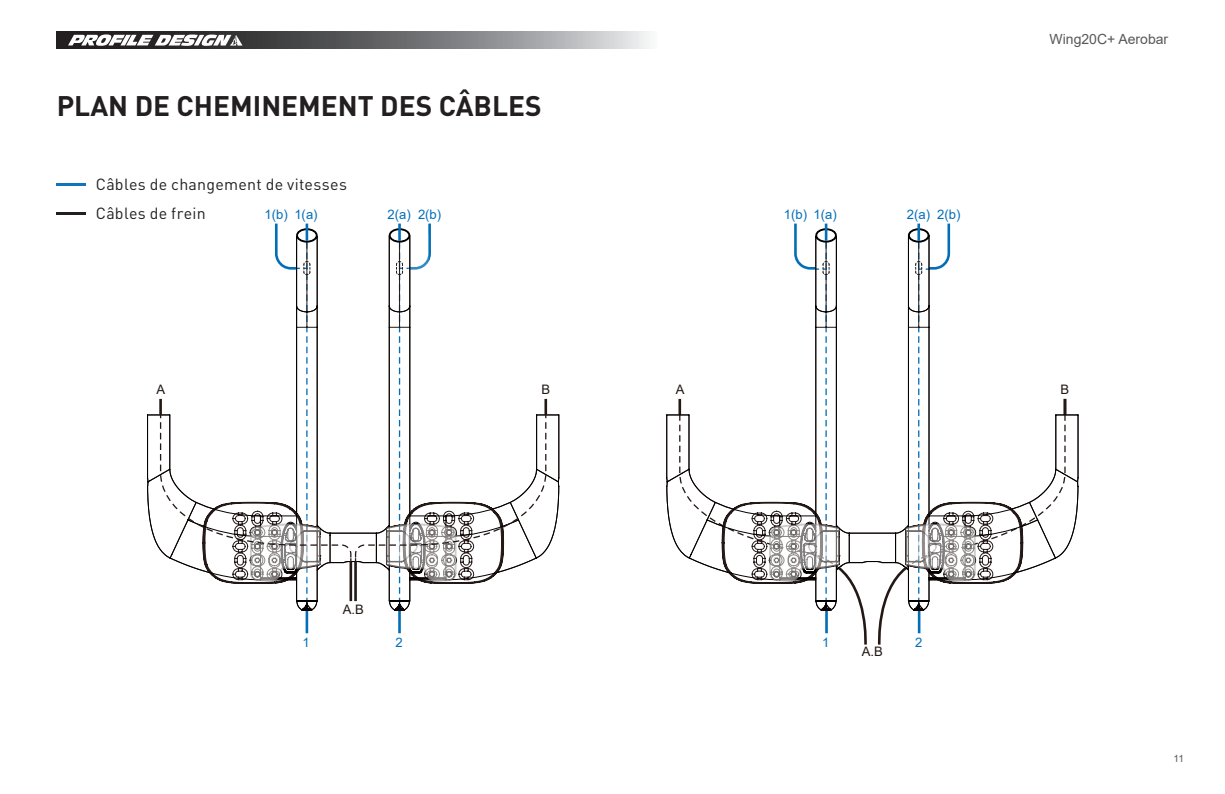
<style>
.page{position:relative;width:1225px;height:794px;background:#fff}
.page>*{position:absolute;margin:0;border:0;box-sizing:border-box;transform-origin:0 0}
.Page_Title{font:700 28px "DIN Pro";color:#231f20}
.Item_Tools_F_order{font:16px "DIN Pro";letter-spacing:.015em;color:#231f20}
.t1{font:14px "Arial";color:#57585a}
.t2{font:13px "Arial";color:#036eb8}
.t3{font:13px "Arial";color:#231815}
.t4{font:10px "Arial";color:#57585a}
</style>
<div class="page">
<svg style="left:57px;top:32px;width:592px;height:17px"></svg>
<svg style="left:68px;top:34px;width:174px;height:12px"></svg>
<hr style="left:305px;top:610px;width:3px;height:23px;background:#036eb8">
<hr style="left:398px;top:610px;width:3px;height:23px;background:#036eb8">
<svg style="left:159px;top:223px;width:388px;height:387px"></svg>
<hr style="left:159px;top:399px;width:3px;height:16px;background:#231815">
<hr style="left:398px;top:224px;width:3px;height:17px;background:#036eb8">
<hr style="left:305px;top:224px;width:3px;height:17px;background:#036eb8">
<svg style="left:678px;top:223px;width:388px;height:422px"></svg>
<hr style="left:57px;top:183px;width:29px;height:2px;background:#1074bc">
<hr style="left:57px;top:212px;width:29px;height:2px;background:#231f20">
<p class="Page_Title" style="left:57px;top:86px;width:486px">PLAN DE CHEMINEMENT DES CÂBLES</p>
<p class="Item_Tools_F_order" style="left:96px;top:173px;width:253px">Câbles de changement de vitesses</p>
<p class="Item_Tools_F_order" style="left:96px;top:202px;width:112px">Câbles de frein</p>
<p class="t2" style="left:265px;top:205px;width:54px">1(b) 1(a)</p>
<p class="t2" style="left:387px;top:205px;width:55px">2(a) 2(b)</p>
<p class="t2" style="left:784px;top:205px;width:25px">1(b)</p>
<p class="t2" style="left:937px;top:205px;width:25px">2(b)</p>
<p class="t2" style="left:813px;top:205px;width:25px">1(a)</p>
<p class="t2" style="left:906px;top:205px;width:25px">2(a)</p>
<p class="t1" style="left:1049px;top:29px;width:120px">Wing20C+ Aerobar</p>
<p class="t3" style="left:157px;top:380px;width:10px">A</p>
<p class="t3" style="left:541px;top:380px;width:10px">B</p>
<p class="t3" style="left:343px;top:600px;width:23px">A.B</p>
<p class="t2" style="left:302px;top:634px;width:9px">1</p>
<p class="t2" style="left:395px;top:634px;width:9px">2</p>
<p class="t3" style="left:676px;top:380px;width:10px">A</p>
<p class="t3" style="left:1060px;top:380px;width:10px">B</p>
<p class="t2" style="left:822px;top:634px;width:9px">1</p>
<p class="t2" style="left:915px;top:634px;width:9px">2</p>
<p class="t3" style="left:862px;top:642px;width:23px">A.B</p>
<p class="t4" style="left:1173px;top:751px;width:12px">11</p>
</div>
